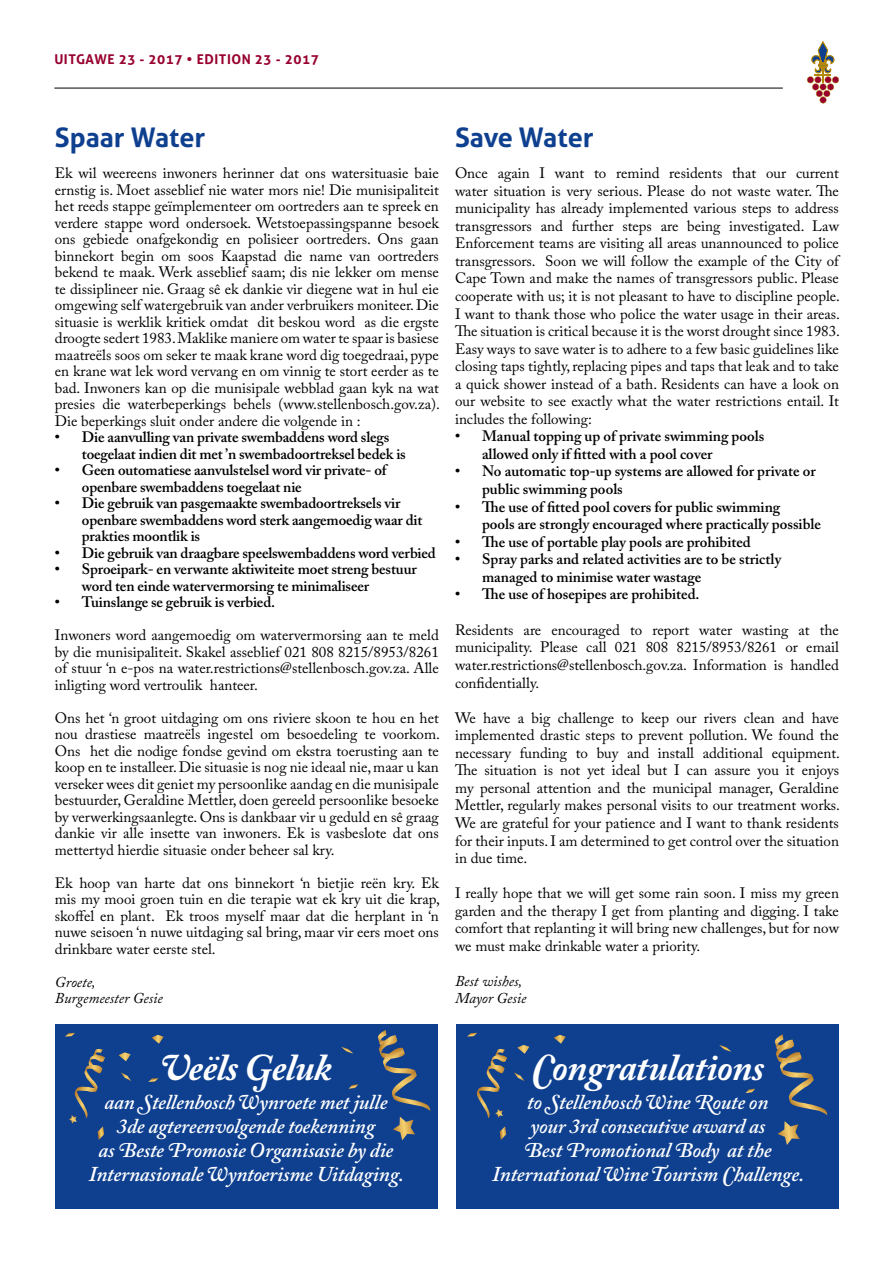
<style>
.page{position:relative;width:893px;height:1263px;background:#fff}
.page>*{position:absolute;margin:0;border:0;box-sizing:border-box;transform-origin:0 0}
.t1{font:italic 700 37.5px "Adobe Caslon Pro";letter-spacing:-.01em;color:#fff}
.t2{font:700 27px "Aller";color:#0e408f}
.t3{font:italic 600 21px/24px "Adobe Caslon Pro";letter-spacing:-.01em;color:#fff;text-align:center}
.t4{font:15px/16.5px "Adobe Caslon Pro";color:#000;text-align:justify}
.t5{font:600 15px/16.5px "Adobe Caslon Pro";letter-spacing:-.01em;color:#000}
.t6{font:italic 15px/17.5px "Adobe Caslon Pro";color:#000}
.t7{font:700 13.5px "Aller";letter-spacing:.04em;color:#98002e}
</style>
<div class="page">
<hr style="left:54px;top:88px;width:729px;height:1px;background:#000">
<svg style="left:807px;top:41px;width:32px;height:62px"></svg>
<div style="left:55px;top:1024px;width:382px;height:185px;background:#0e408f"></div>
<svg style="left:341px;top:1047px;width:12px;height:7px"></svg>
<svg style="left:349px;top:1084px;width:9px;height:5px"></svg>
<svg style="left:377px;top:1030px;width:54px;height:110px"></svg>
<svg style="left:152px;top:1035px;width:12px;height:9px"></svg>
<svg style="left:119px;top:1052px;width:12px;height:9px"></svg>
<svg style="left:66px;top:1033px;width:9px;height:3px"></svg>
<svg style="left:148px;top:1078px;width:11px;height:4px"></svg>
<svg style="left:121px;top:1072px;width:10px;height:9px"></svg>
<svg style="left:69px;top:1049px;width:36px;height:91px"></svg>
<div style="left:457px;top:1024px;width:382px;height:185px;background:#0e408f"></div>
<svg style="left:719px;top:1045px;width:12px;height:7px"></svg>
<svg style="left:777px;top:1121px;width:23px;height:24px"></svg>
<svg style="left:745px;top:1089px;width:10px;height:4px"></svg>
<svg style="left:774px;top:1034px;width:54px;height:81px"></svg>
<svg style="left:554px;top:1035px;width:12px;height:9px"></svg>
<svg style="left:517px;top:1045px;width:12px;height:9px"></svg>
<svg style="left:500px;top:1126px;width:6px;height:14px"></svg>
<svg style="left:468px;top:1033px;width:9px;height:3px"></svg>
<svg style="left:514px;top:1072px;width:11px;height:9px"></svg>
<svg style="left:476px;top:1049px;width:31px;height:70px"></svg>
<p class="t7" style="left:54px;top:51px;width:266px">UITGAWE 23 - 2017 • EDITION 23 - 2017</p>
<h2 class="t2" style="left:55px;top:120px;width:152px">Spaar Water</h2>
<p class="t4" style="left:55px;top:165px;width:387px">Ek wil weereens inwoners herinner dat ons watersituasie baie ernstig is. Moet asseblief nie water mors nie! Die munisipaliteit het reeds stappe geïmplementeer om oortreders aan te spreek en verdere stappe word ondersoek. Wetstoepassingspanne besoek ons gebiede onafgekondig en polisieer oortreders. Ons gaan binnekort begin om soos Kaapstad die name van oortreders bekend te maak. Werk asseblief saam; dis nie lekker om mense te dissiplineer nie. Graag sê ek dankie vir diegene wat in hul eie omgewing self watergebruik van ander verbruikers moniteer. Die situasie is werklik kritiek omdat dit beskou word as die ergste droogte sedert 1983. Maklike maniere om water te spaar is basiese maatreëls soos om seker te maak krane word dig toegedraai, pype en krane wat lek word vervang en om vinnig te stort eerder as te bad. Inwoners kan op die munisipale webblad gaan kyk na wat presies die waterbeperkings behels (www.stellenbosch.gov.za).<br>Die beperkings sluit onder andere die volgende in :</p>
<p class="t5" style="left:82px;top:429px;width:325px;text-indent:-27px">• Die aanvulling van private swembaddens word slegs toegelaat indien dit met ’n swembadoortreksel bedek is</p>
<p class="t5" style="left:82px;top:462px;width:306px;text-indent:-27px">• Geen outomatiese aanvulstelsel word vir private- of openbare swembaddens toegelaat nie</p>
<p class="t5" style="left:82px;top:495px;width:342px;text-indent:-27px">• Die gebruik van pasgemaakte swembadoortreksels vir openbare swembaddens word sterk aangemoedig waar dit prakties moontlik is</p>
<p class="t5" style="left:55px;top:544px;width:382px">• Die gebruik van draagbare speelswembaddens word verbied</p>
<p class="t5" style="left:82px;top:561px;width:336px;text-indent:-27px">• Sproeipark- en verwante aktiwiteite moet streng bestuur word ten einde watervermorsing te minimaliseer</p>
<p class="t5" style="left:55px;top:594px;width:222px">• Tuinslange se gebruik is verbied.</p>
<p class="t4" style="left:55px;top:627px;width:385px">Inwoners word aangemoedig om watervermorsing aan te meld by die munisipaliteit. Skakel asseblief 021 808 8215/8953/8261 of stuur ‘n e-pos na water.restrictions@stellenbosch.gov.za. Alle inligting word vertroulik hanteer.</p>
<p class="t4" style="left:55px;top:709px;width:387px">Ons het ‘n groot uitdaging om ons riviere skoon te hou en het nou drastiese maatreëls ingestel om besoedeling te voorkom.<br>Ons het die nodige fondse gevind om ekstra toerusting aan te koop en te installeer. Die situasie is nog nie ideaal nie, maar u kan verseker wees dit geniet my persoonlike aandag en die munisipale bestuurder, Geraldine Mettler, doen gereeld persoonlike besoeke by verwerkingsaanlegte. Ons is dankbaar vir u geduld en sê graag dankie vir alle insette van inwoners. Ek is vasbeslote dat ons mettertyd hierdie situasie onder beheer sal kry.</p>
<p class="t4" style="left:55px;top:874px;width:387px">Ek hoop van harte dat ons binnekort ‘n bietjie reën kry. Ek mis my mooi groen tuin en die terapie wat ek kry uit die krap, skoffel en plant. Ek troos myself maar dat die herplant in ‘n nuwe seisoen ‘n nuwe uitdaging sal bring, maar vir eers moet ons drinkbare water eerste stel.</p>
<p class="t6" style="left:55px;top:973px;width:109px;line-height:16.5px">Groete,<br>Burgemeester Gesie</p>
<h2 class="t2" style="left:455px;top:120px;width:140px">Save Water</h2>
<p class="t4" style="left:455px;top:164px;width:387px;line-height:17.5px">Once again I want to remind residents that our current water situation is very serious. Please do not waste water. The municipality has already implemented various steps to address transgressors and further steps are being investigated. Law Enforcement teams are visiting all areas unannounced to police transgressors. Soon we will follow the example of the City of Cape Town and make the names of transgressors public. Please cooperate with us; it is not pleasant to have to discipline people.<br>I want to thank those who police the water usage in their areas.<br>The situation is critical because it is the worst drought since 1983.<br>Easy ways to save water is to adhere to a few basic guidelines like closing taps tightly, replacing pipes and taps that leak and to take a quick shower instead of a bath. Residents can have a look on our website to see exactly what the water restrictions entail. It includes the following:</p>
<p class="t5" style="left:482px;top:427px;width:284px;line-height:17.5px;text-indent:-27px">• Manual topping up of private swimming pools allowed only if fitted with a pool cover</p>
<p class="t5" style="left:482px;top:462px;width:335px;line-height:17.5px;text-indent:-27px">• No automatic top-up systems are allowed for private or public swimming pools</p>
<p class="t5" style="left:482px;top:498px;width:340px;line-height:17.5px;text-indent:-27px">• The use of fitted pool covers for public swimming<br>pools are strongly encouraged where practically possible</p>
<p class="t5" style="left:455px;top:533px;width:297px">• The use of portable play pools are prohibited</p>
<p class="t5" style="left:482px;top:550px;width:301px;line-height:17.5px;text-indent:-27px">• Spray parks and related activities are to be strictly managed to minimise water wastage</p>
<p class="t5" style="left:455px;top:586px;width:246px">• The use of hosepipes are prohibited.</p>
<p class="t4" style="left:455px;top:621px;width:385px;line-height:17.5px">Residents are encouraged to report water wasting at the municipality. Please call 021 808 8215/8953/8261 or email water.restrictions@stellenbosch.gov.za. Information is handled confidentially.</p>
<p class="t4" style="left:455px;top:709px;width:387px;line-height:17.5px">We have a big challenge to keep our rivers clean and have implemented drastic steps to prevent pollution. We found the necessary funding to buy and install additional equipment.<br>The situation is not yet ideal but I can assure you it enjoys my personal attention and the municipal manager, Geraldine Mettler, regularly makes personal visits to our treatment works.<br>We are grateful for your patience and I want to thank residents for their inputs. I am determined to get control over the situation in due time.</p>
<p class="t4" style="left:455px;top:884px;width:385px;line-height:17.5px">I really hope that we will get some rain soon. I miss my green garden and the therapy I get from planting and digging. I take comfort that replanting it will bring new challenges, but for now we must make drinkable water a priority.</p>
<p class="t6" style="left:455px;top:972px;width:73px">Best wishes,<br>Mayor Gesie</p>
<h1 class="t1" style="left:160px;top:1045px;width:173px">Veëls Geluk</h1>
<h3 class="t3" style="left:89px;top:1090px;width:317px">aan Stellenbosch Wynroete met julle 3de agtereenvolgende toekenning<br>as Beste Promosie Organisasie by die Internasionale Wyntoerisme Uitdaging.</h3>
<h1 class="t1" style="left:531px;top:1045px;width:234px">Congratulations</h1>
<h3 class="t3" style="left:492px;top:1090px;width:313px">to Stellenbosch Wine Route on<br>your 3rd consecutive award as<br>Best Promotional Body at the<br>International Wine Tourism Challenge.</h3>
</div>
